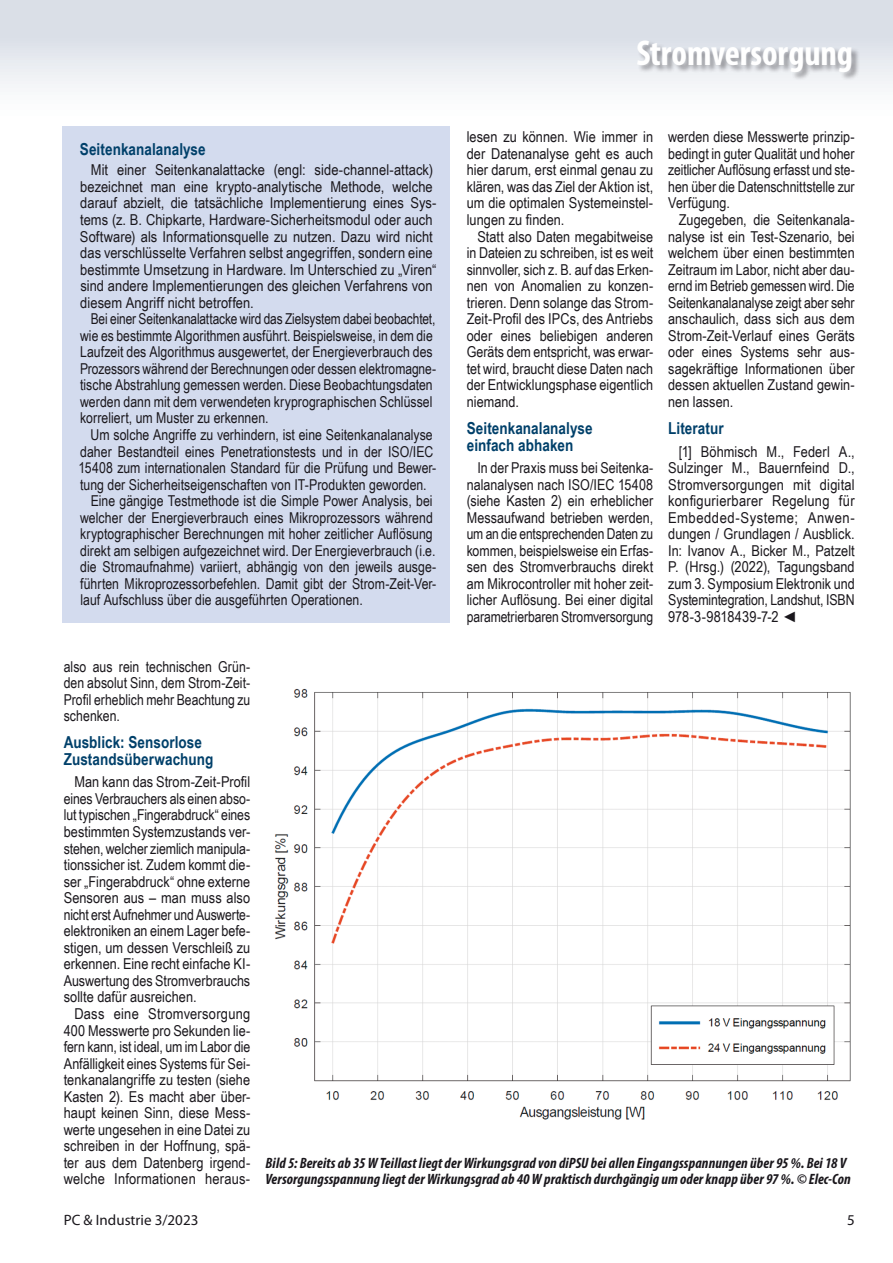
<style>
.page{position:relative;width:893px;height:1263px;background:#fff}
.page>*{position:absolute;margin:0;border:0;box-sizing:border-box;transform-origin:0 0}
.t1{font:700 condensed 36px "Myriad Pro";letter-spacing:-.005em;color:#fff}
.t2{font:700 16.5px/16.5px "Arial Narrow";letter-spacing:.005em;color:#00406a}
.t3{font:15px/16.5px "Arial Narrow";color:#1a171c;text-align:justify}
.t4{font:15px/16.5px "Arial Narrow";color:#1a171c;text-align:justify;scale:1.05 1}
.t5{font:15px/16.5px "Arial Narrow";color:#1a171c;text-align:justify;scale:1.04 1}
.t6{font:italic 700 condensed 15px/16.5px "Myriad Pro";letter-spacing:.005em;color:#1a171c}
.t7{font:15px "Myriad Pro";color:#1a171c}
</style>
<div class="page">
<div style="left:0;top:0;width:893px;height:128px;background:linear-gradient(to bottom,#d2d8e2,#fff)"></div>
<img style="left:274px;top:689px;width:577px;height:431px">
<div style="left:637px;top:40px;width:223px;height:41px;background:#1a171c;opacity:.4"></div>
<div style="left:62px;top:126px;width:388px;height:496px;background:#d3dbee"></div>
<p class="t2" style="left:80px;top:140px;width:127px">Seitenkanalanalyse</p>
<p class="t4" style="left:80px;top:161px;width:341px;text-align:left;text-indent:11px">Mit einer Seitenkanalattacke (engl: side-channel-attack) bezeichnet man eine krypto-analytische Methode, welche darauf abzielt, die tatsächliche Implementierung eines Sys&shy;tems (z. B. Chipkarte, Hardware-Sicherheitsmodul oder auch Software) als Informationsquelle zu nutzen. Dazu wird nicht das verschlüsselte Verfahren selbst angegriffen, sondern eine bestimmte Umsetzung in Hardware. Im Unterschied zu „Viren“ sind andere Implementierungen des gleichen Verfahrens von diesem Angriff nicht betroffen.</p>
<p class="t3" style="left:80px;top:310px;width:358px;text-align:left;text-indent:11px">Bei einer Seitenkanalattacke wird das Zielsystem dabei beobachtet, wie es bestimmte Algorithmen ausführt. Beispielsweise, in dem die Laufzeit des Algorithmus ausgewertet, der Energieverbrauch des Prozessors während der Berechnungen oder dessen elektromagne&shy;tische Abstrahlung gemessen werden. Diese Beobachtungsdaten werden dann mit dem verwendeten kryprographischen Schlüssel korreliert, um Muster zu erkennen.</p>
<p class="t3" style="left:91px;top:426px;width:344px">Um solche Angriffe zu verhindern, ist eine Seitenkanalanalyse</p>
<p class="t3" style="left:80px;top:442px;width:355px">daher Bestandteil eines Penetrationstests und in der ISO/IEC</p>
<p class="t3" style="left:78px;top:459px;width:359px">15408 zum internationalen Standard für die Prüfung und Bewer-</p>
<p class="t3" style="left:80px;top:476px;width:348px">tung der Sicherheitseigenschaften von IT-Produkten geworden.</p>
<p class="t3" style="left:91px;top:492px;width:343px">Eine gängige Testmethode ist die Simple Power Analysis, bei</p>
<p class="t3" style="left:80px;top:509px;width:354px">welcher der Energieverbrauch eines Mikroprozessors während</p>
<p class="t3" style="left:80px;top:525px;width:354px">kryptographischer Berechnungen mit hoher zeitlicher Auflösung</p>
<p class="t3" style="left:80px;top:542px;width:357px">direkt am selbigen aufgezeichnet wird. Der Energieverbrauch (i.e.</p>
<p class="t3" style="left:80px;top:558px;width:358px">die Stromaufnahme) variiert, abhängig von den jeweils ausge-</p>
<p class="t3" style="left:80px;top:575px;width:358px">führten Mikroprozessorbefehlen. Damit gibt der Strom-Zeit-Ver-</p>
<p class="t3" style="left:80px;top:591px;width:284px">lauf Aufschluss über die ausgeführten Operationen.</p>
<h1 class="t1" style="left:636px;top:30px;width:218px">Stromversorgung</h1>
<p class="t5" style="left:467px;top:128px;width:181px">lesen zu können. Wie immer in der Datenanalyse geht es auch hier darum, erst einmal genau zu klären, was das Ziel der Aktion ist, um die optimalen Systemeinstel&shy;lungen zu finden.</p>
<p class="t3" style="left:467px;top:227px;width:188px;text-indent:11px">Statt also Daten megabitweise in Dateien zu schreiben, ist es weit sinnvoller, sich z. B. auf das Erken&shy;nen von Anomalien zu konzen&shy;trieren. Denn solange das Strom-Zeit-Profil des IPCs, des Antriebs oder eines beliebigen anderen Geräts dem entspricht, was erwar&shy;tet wird, braucht diese Daten nach der Entwicklungsphase eigentlich niemand.</p>
<p class="t2" style="left:467px;top:419px;width:127px">Seitenkanalanalyse einfach abhaken</p>
<p class="t3" style="left:467px;top:459px;width:188px;text-indent:11px">In der Praxis muss bei Seitenka&shy;nalanalysen nach ISO/IEC 15408 (siehe Kasten 2) ein erheblicher Messaufwand betrieben werden, um an die entsprechenden Daten zu kommen, beispielsweise ein Erfas&shy;sen des Stromverbrauchs direkt am Mikrocontroller mit hoher zeit&shy;licher Auflösung. Bei einer digital parametrierbaren Stromversorgung</p>
<p class="t3" style="left:668px;top:128px;width:188px">werden diese Messwerte prinzip&shy;bedingt in guter Qualität und hoher zeitlicher Auflösung erfasst und ste&shy;hen über die Datenschnittstelle zur Verfügung.</p>
<p class="t3" style="left:668px;top:211px;width:188px;text-indent:11px">Zugegeben, die Seitenkanala&shy;nalyse ist ein Test-Szenario, bei welchem über einen bestimmten Zeitraum im Labor, nicht aber dau&shy;ernd im Betrieb gemessen wird. Die Seitenkanalanalyse zeigt aber sehr anschaulich, dass sich aus dem Strom-Zeit-Verlauf eines Geräts oder eines Systems sehr aus&shy;sagekräftige Informationen über dessen aktuellen Zustand gewin&shy;nen lassen.</p>
<p class="t2" style="left:668px;top:419px;width:57px">Literatur</p>
<p class="t3" style="left:668px;top:442px;width:188px;text-indent:11px">[1] Böhmisch M., Federl A., Sulzinger M., Bauernfeind D., Stromversorgungen mit digital konfigurierbarer Regelung für Embedded-Systeme; Anwen&shy;dungen / Grundlagen / Ausblick.<br>In: Ivanov A., Bicker M., Patzelt P. (Hrsg.) (2022), Tagungsband zum 3. Symposium Elektronik und Systemintegration, Landshut, ISBN 978-3-9818439-7-2 ◄</p>
<p class="t3" style="left:64px;top:657px;width:188px">also aus rein technischen Grün&shy;den absolut Sinn, dem Strom-Zeit-Profil erheblich mehr Beachtung zu schenken.</p>
<p class="t2" style="left:64px;top:733px;width:151px">Ausblick: Sensorlose<br>Zustandsüberwachung</p>
<p class="t5" style="left:64px;top:773px;width:181px;text-indent:11px">Man kann das Strom-Zeit-Profil eines Verbrauchers als einen abso&shy;lut typischen „Fingerabdruck“ eines bestimmten Systemzustands ver&shy;stehen, welcher ziemlich manipula&shy;tionssicher ist. Zudem kommt die&shy;ser „Fingerabdruck“ ohne externe Sensoren aus – man muss also nicht erst Aufnehmer und Auswerte&shy;elektroniken an einem Lager befe&shy;stigen, um dessen Verschleiß zu erkennen. Eine recht einfache KI-Auswertung des Stromverbrauchs sollte dafür ausreichen.</p>
<p class="t4" style="left:64px;top:1005px;width:179px;text-indent:11px">Dass eine Stromversorgung 400 Messwerte pro Sekunden lie&shy;fern kann, ist ideal, um im Labor die Anfälligkeit eines Systems für Sei&shy;tenkanalangriffe zu testen (siehe Kasten 2). Es macht aber über&shy;haupt keinen Sinn, diese Mess&shy;werte ungesehen in eine Datei zu schreiben in der Hoffnung, spä&shy;ter aus dem Datenberg irgend&shy;welche Informationen heraus-</p>
<p class="t6" style="left:265px;top:1154px;width:587px">Bild 5: Bereits ab 35 W Teillast liegt der Wirkungsgrad von diPSU bei allen Eingangsspannungen über 95 %. Bei 18 V<br>Versorgungsspannung liegt der Wirkungsgrad ab 40 W praktisch durchgängig um oder knapp über 97 %. © Elec-Con</p>
<p class="t7" style="left:64px;top:1210px;width:136px">PC &amp; Industrie 3/2023</p>
<p class="t7" style="left:847px;top:1210px;width:9px">5</p>
</div>
